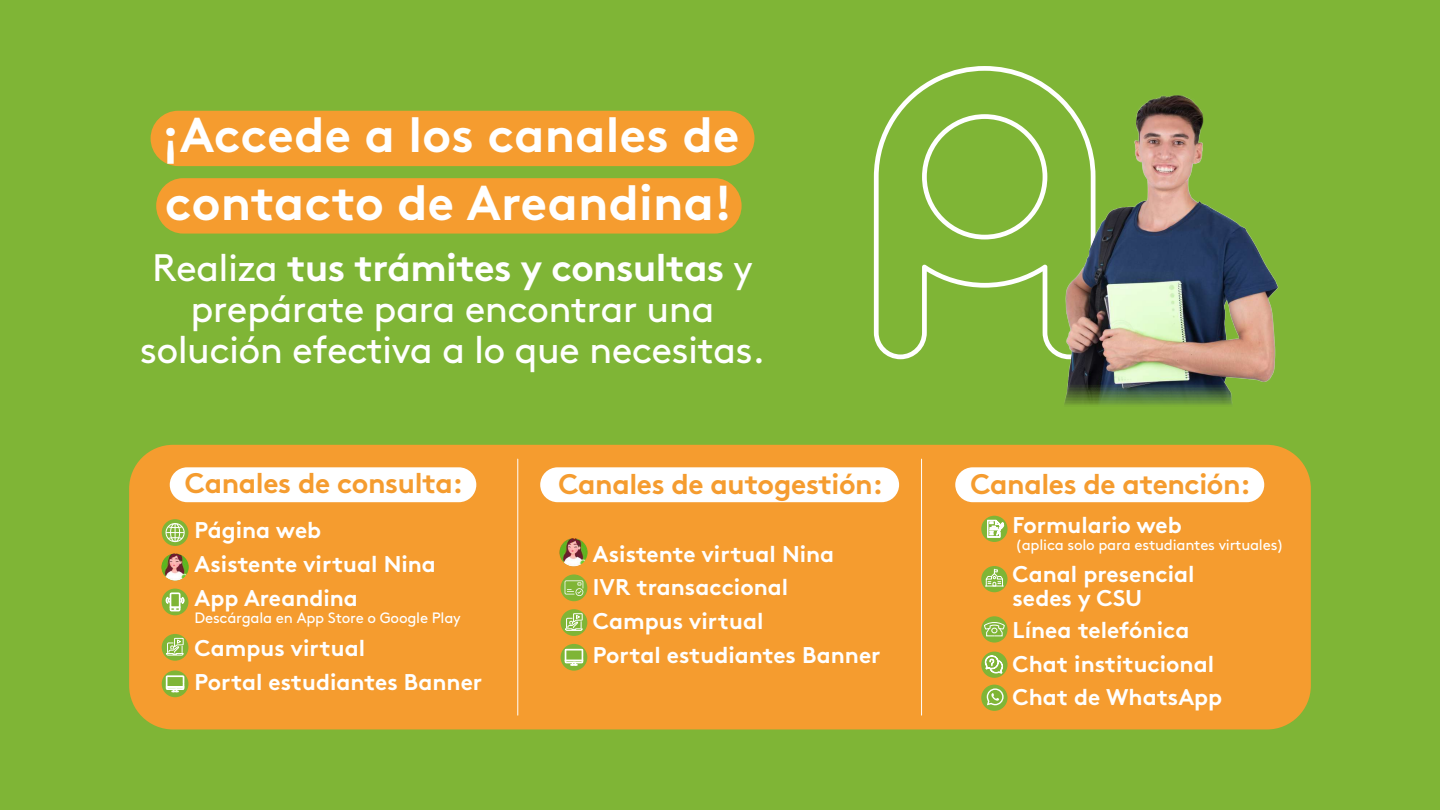
<style>
.page{position:relative;width:1440px;height:810px;background:#7fb536}
.page>*{position:absolute;margin:0;border:0;box-sizing:border-box;transform-origin:0 0}
.t1{font:700 48.97px/68.5px "Brown Std";letter-spacing:.005em;color:#fff}
.t2{font:38.25px/41.2px "Brown Std";letter-spacing:-.02em;color:#fff;text-align:center}
.t3{font:700 28.28px "Brown Std";letter-spacing:-.015em;color:#f59c2f}
.t4{font:700 22.8px/33.7px "Brown Std";color:#fff}
.t5{font:15px "Brown Std";letter-spacing:-.015em;color:#fff}
.s1{font-weight:700}
</style>
<div class="page">
<svg style="left:874px;top:66px;width:130px;height:293px"></svg>
<img style="left:1004px;top:67px;width:307px;height:415px">
<div style="left:151px;top:111px;width:604px;height:55px;background:#f59c2f;border-radius:28px"></div>
<div style="left:156px;top:178px;width:586px;height:56px;background:#f59c2f;border-radius:27px"></div>
<div style="left:129px;top:445px;width:1182px;height:284px;background:#f59c2f;border-radius:44px"></div>
<hr style="left:517px;top:459px;width:1px;height:256px;background:#fff">
<hr style="left:921px;top:459px;width:1px;height:256px;background:#fff">
<div style="left:170px;top:467px;width:306px;height:35px;background:#fff;border-radius:17px"></div>
<div style="left:540px;top:467px;width:359px;height:35px;background:#fff;border-radius:17px"></div>
<div style="left:955px;top:467px;width:309px;height:35px;background:#fff;border-radius:17px"></div>
<svg style="left:162px;top:670px;width:26px;height:27px"></svg>
<svg style="left:166px;top:676px;width:18px;height:17px"></svg>
<div style="left:162px;top:634px;width:26px;height:27px;background:#7fb536;border-radius:50%"></div>
<svg style="left:162px;top:589px;width:26px;height:26px"></svg>
<div style="left:162px;top:519px;width:26px;height:27px;background:#7fb536;border-radius:50%"></div>
<svg style="left:561px;top:644px;width:26px;height:27px"></svg>
<svg style="left:981px;top:516px;width:27px;height:26px"></svg>
<svg style="left:565px;top:649px;width:18px;height:18px"></svg>
<div style="left:561px;top:609px;width:26px;height:27px;background:#7fb536;border-radius:50%"></div>
<svg style="left:565px;top:613px;width:18px;height:18px"></svg>
<svg style="left:166px;top:638px;width:18px;height:18px"></svg>
<svg style="left:561px;top:574px;width:26px;height:27px"></svg>
<svg style="left:166px;top:593px;width:18px;height:18px"></svg>
<svg style="left:166px;top:523px;width:19px;height:19px"></svg>
<svg style="left:565px;top:580px;width:18px;height:16px"></svg>
<svg style="left:987px;top:520px;width:17px;height:17px"></svg>
<div style="left:981px;top:566px;width:27px;height:26px;background:#7fb536;border-radius:50%"></div>
<svg style="left:981px;top:616px;width:27px;height:27px"></svg>
<svg style="left:981px;top:652px;width:27px;height:26px"></svg>
<div style="left:981px;top:685px;width:27px;height:26px;background:#7fb536;border-radius:50%"></div>
<svg style="left:987px;top:688px;width:17px;height:17px"></svg>
<svg style="left:985px;top:655px;width:18px;height:19px"></svg>
<svg style="left:984px;top:622px;width:21px;height:15px"></svg>
<svg style="left:985px;top:569px;width:18px;height:18px"></svg>
<img style="left:161px;top:554px;width:28px;height:27px;border-radius:14px">
<img style="left:559px;top:538px;width:29px;height:29px;border-radius:14px">
<h1 class="t1" style="left:162px;top:100px;width:579px">¡Accede a los canales de contacto de Areandina!</h1>
<h2 class="t2" style="left:140px;top:247px;width:627px">Realiza <span class="s1">tus trámites y consultas</span> y prepárate para encontrar una solución efectiva a lo que necesitas.</h2>
<p class="t3" style="left:185px;top:466px;width:280px">Canales de consulta:</p>
<p class="t3" style="left:558px;top:467px;width:326px">Canales de autogestión:</p>
<p class="t3" style="left:970px;top:467px;width:282px">Canales de atención:</p>
<p class="t4" style="left:195px;top:513px;width:243px">Página web<br>Asistente virtual Nina<br>App Areandina</p>
<p class="t4" style="left:195px;top:632px;width:289px">Campus virtual<br>Portal estudiantes Banner</p>
<p class="t5" style="left:195px;top:609px;width:268px">Descárgala en App Store o Google Play</p>
<p class="t4" style="left:593px;top:537px;width:289px">Asistente virtual Nina<br>IVR transaccional<br>Campus virtual<br>Portal estudiantes Banner</p>
<p class="t4" style="left:1012px;top:508px;width:171px">Formulario web</p>
<p class="t5" style="left:1015px;top:536px;width:270px">(aplica solo para estudiantes virtuales)</p>
<p class="t4" style="left:1012px;top:563px;width:184px;line-height:23.7px">Canal presencial sedes y CSU</p>
<p class="t4" style="left:1012px;top:613px;width:211px">Línea telefónica<br>Chat institucional<br>Chat de WhatsApp</p>
</div>
